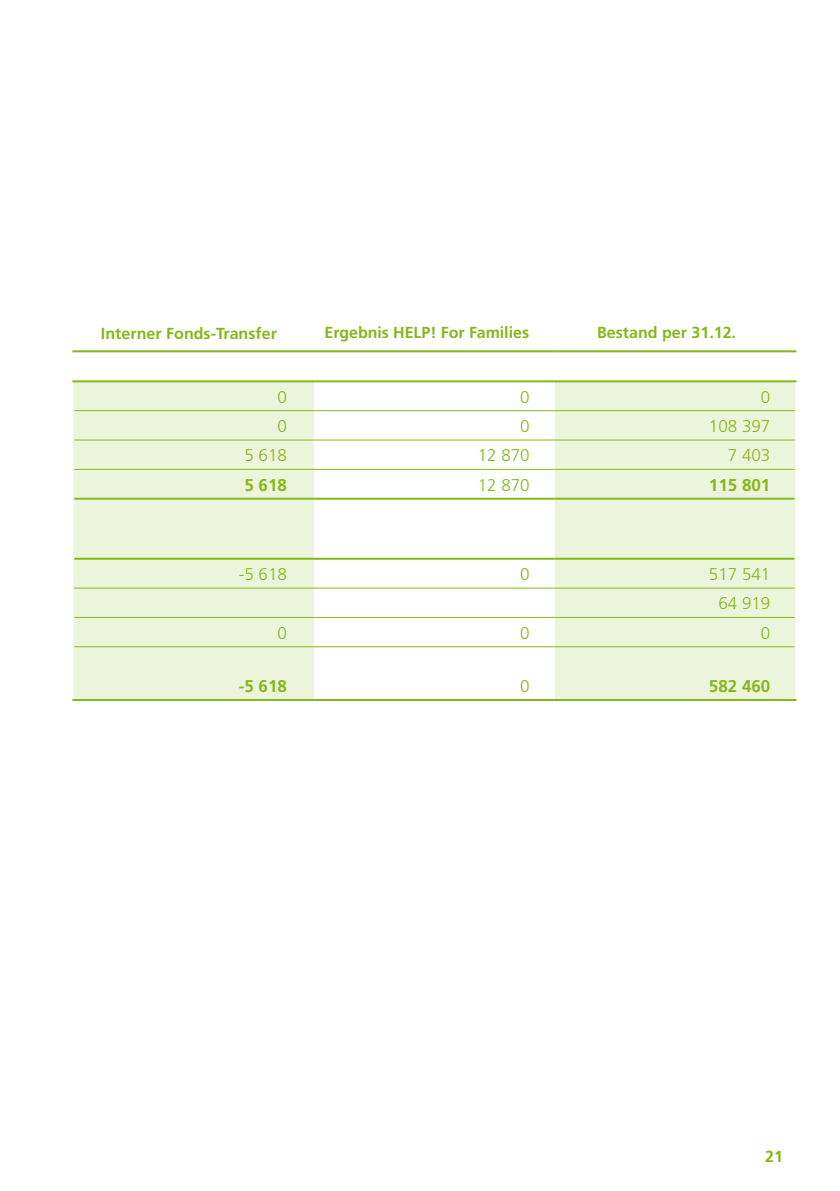
<style>
.page{position:relative;width:840px;height:1191px;background:#fff}
.page>*{position:absolute;margin:0;border:0;box-sizing:border-box;transform-origin:0 0}
.t1{font:300 17px/29.4px "Frutiger";color:#84b819;text-align:center}
.t2{font:700 17px "Frutiger";color:#84b819}
.t3{font:700 16px "Frutiger";color:#84b819}
</style>
<div class="page">
<svg style="left:73px;top:382px;width:722px;height:317px;fill:#edf4dc"></svg>
<hr style="left:314px;top:410px;width:240px;height:1px;background:#84b819">
<hr style="left:554px;top:410px;width:240px;height:1px;background:#84b819">
<hr style="left:314px;top:439px;width:240px;height:1px;background:#84b819">
<hr style="left:554px;top:439px;width:240px;height:1px;background:#84b819">
<hr style="left:74px;top:410px;width:240px;height:1px;background:#84b819">
<hr style="left:74px;top:439px;width:240px;height:1px;background:#84b819">
<hr style="left:74px;top:469px;width:240px;height:1px;background:#84b819">
<hr style="left:314px;top:469px;width:240px;height:1px;background:#84b819">
<hr style="left:554px;top:469px;width:240px;height:1px;background:#84b819">
<hr style="left:74px;top:498px;width:240px;height:2px;background:#84b819">
<hr style="left:314px;top:498px;width:240px;height:2px;background:#84b819">
<hr style="left:554px;top:498px;width:240px;height:2px;background:#84b819">
<hr style="left:72px;top:699px;width:242px;height:2px;background:#84b819">
<hr style="left:314px;top:699px;width:240px;height:2px;background:#84b819">
<hr style="left:554px;top:699px;width:242px;height:2px;background:#84b819">
<hr style="left:74px;top:558px;width:240px;height:2px;background:#84b819">
<hr style="left:314px;top:558px;width:240px;height:2px;background:#84b819">
<hr style="left:554px;top:558px;width:240px;height:2px;background:#84b819">
<hr style="left:74px;top:587px;width:240px;height:1px;background:#84b819">
<hr style="left:314px;top:587px;width:240px;height:1px;background:#84b819">
<hr style="left:554px;top:587px;width:240px;height:1px;background:#84b819">
<hr style="left:74px;top:617px;width:240px;height:1px;background:#84b819">
<hr style="left:314px;top:617px;width:240px;height:1px;background:#84b819">
<hr style="left:554px;top:617px;width:240px;height:1px;background:#84b819">
<hr style="left:74px;top:646px;width:240px;height:1px;background:#84b819">
<hr style="left:314px;top:646px;width:240px;height:1px;background:#84b819">
<hr style="left:554px;top:646px;width:240px;height:1px;background:#84b819">
<hr style="left:72px;top:350px;width:242px;height:2px;background:#84b819">
<hr style="left:314px;top:350px;width:240px;height:2px;background:#84b819">
<hr style="left:554px;top:350px;width:242px;height:2px;background:#84b819">
<hr style="left:72px;top:380px;width:242px;height:2px;background:#84b819">
<hr style="left:314px;top:380px;width:240px;height:2px;background:#84b819">
<hr style="left:554px;top:380px;width:242px;height:2px;background:#84b819">
<p class="t3" style="left:101px;top:324px;width:177px">Interner Fonds-Transfer</p>
<p class="t3" style="left:324px;top:323px;width:206px">Ergebnis HELP! For Families</p>
<p class="t3" style="left:597px;top:323px;width:140px">Bestand per 31.12.</p>
<p class="t1" style="left:277px;top:382px;width:11px">0</p>
<p class="t1" style="left:520px;top:382px;width:11px">0</p>
<p class="t1" style="left:760px;top:382px;width:11px">0</p>
<p class="t1" style="left:277px;top:411px;width:11px">0</p>
<p class="t1" style="left:520px;top:411px;width:11px">0</p>
<p class="t1" style="left:708px;top:411px;width:63px">108 397</p>
<p class="t1" style="left:244px;top:441px;width:44px">5 618</p>
<p class="t1" style="left:477px;top:441px;width:53px">12 870</p>
<p class="t1" style="left:727px;top:441px;width:44px">7 403</p>
<p class="t2" style="left:244px;top:475px;width:44px">5 618</p>
<p class="t1" style="left:477px;top:470px;width:53px">12 870</p>
<p class="t2" style="left:708px;top:475px;width:63px">115 801</p>
<p class="t1" style="left:239px;top:559px;width:50px">-5 618</p>
<p class="t1" style="left:520px;top:559px;width:11px">0</p>
<p class="t1" style="left:708px;top:559px;width:63px">517 541<br>64 919</p>
<p class="t1" style="left:277px;top:618px;width:11px">0</p>
<p class="t1" style="left:520px;top:618px;width:11px">0</p>
<p class="t1" style="left:760px;top:618px;width:11px">0</p>
<p class="t2" style="left:239px;top:676px;width:50px">-5 618</p>
<p class="t1" style="left:520px;top:671px;width:11px">0</p>
<p class="t2" style="left:708px;top:676px;width:63px">582 460</p>
<p class="t3" style="left:764px;top:1147px;width:19px">21</p>
</div>
